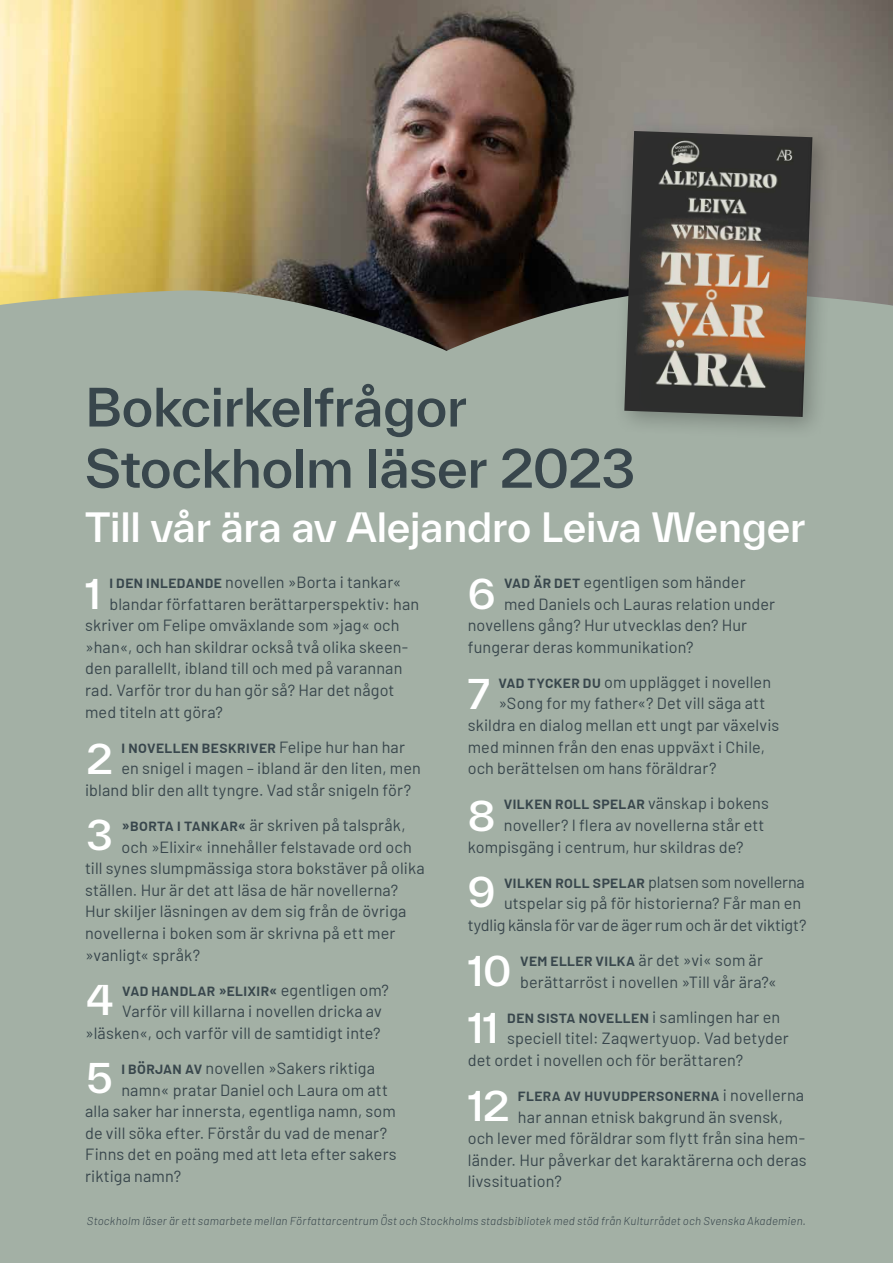
<style>
.page{position:relative;width:893px;height:1263px;background:#fff}
.page>*{position:absolute;margin:0;border:0;box-sizing:border-box;transform-origin:0 0}
.t1{font:500 51px/61.2px "TWK Everett";letter-spacing:-.01em;color:#38464c}
.t2{font:500 39.6px/77.7px "TWK Everett";color:#fff}
.t3{font:500 39px "TWK Everett";letter-spacing:-.005em;color:#fff}
.t4{font:16.2px/21.6px "Barlow";letter-spacing:.01em;color:#38464c}
.t5{font:600 16.2px "Barlow";letter-spacing:.025em;color:#38464c}
.t6{font:16.2px "Barlow";letter-spacing:-.01em;color:#38464c}
.t7{font:16.2px "Barlow";letter-spacing:-.015em;color:#38464c}
.t8{font:italic 300 11.4px "Barlow";letter-spacing:.02em;color:#38464c}
.s1{font-weight:600}
.s2{font-weight:400}
</style>
<div class="page">
<img style="left:0;top:0;width:893px;height:289px">
<div style="left:0;top:289px;width:893px;height:974px;background:#a3b0a5"></div>
<div style="left:612px;top:119px;width:225px;height:322px;background:#000;opacity:.25"></div>
<img style="left:624px;top:131px;width:188px;height:286px">
<h1 class="t1" style="left:85px;top:376px;width:552px">Bokcirkelfrågor<br>Stockholm läser 2023</h1>
<h3 class="t3" style="left:85px;top:500px;width:722px">Till vår ära av Alejandro Leiva Wenger</h3>
<p class="t4" style="left:109px;top:570px;width:294px"><span class="s1">I DEN INLEDANDE</span> novellen »Borta i tankar«</p>
<p class="t4" style="left:109px;top:592px;width:311px">blandar författaren berättarperspektiv: han</p>
<p class="t4" style="left:85px;top:613px;width:316px">skriver om Felipe omväxlande som »jag« och</p>
<p class="t4" style="left:85px;top:635px;width:325px">»han«, och han skildrar också två olika skeen-</p>
<p class="t4" style="left:85px;top:656px;width:319px">den parallellt, ibland till och med på varannan</p>
<p class="t4" style="left:85px;top:678px;width:311px">rad. Varför tror du han gör så? Har det något</p>
<p class="t4" style="left:85px;top:700px;width:139px">med titeln att göra?</p>
<p class="t5" style="left:122px;top:735px;width:285px">I NOVELLEN BESKRIVER <span class="s2">Felipe hur han har</span></p>
<p class="t4" style="left:122px;top:756px;width:301px">en snigel i magen – ibland är den liten, men</p>
<p class="t4" style="left:85px;top:778px;width:328px">ibland blir den allt tyngre. Vad står snigeln för?</p>
<p class="t4" style="left:122px;top:813px;width:286px"><span class="s1">»BORTA I TANKAR«</span> är skriven på talspråk,</p>
<p class="t4" style="left:122px;top:835px;width:292px">och »Elixir« innehåller felstavade ord och</p>
<p class="t4" style="left:85px;top:856px;width:341px">till synes slumpmässiga stora bokstäver på olika</p>
<p class="t4" style="left:85px;top:878px;width:315px">ställen. Hur är det att läsa de här novellerna?</p>
<p class="t4" style="left:85px;top:899px;width:323px">Hur skiljer läsningen av dem sig från de övriga</p>
<p class="t4" style="left:85px;top:921px;width:312px">novellerna i boken som är skrivna på ett mer</p>
<p class="t4" style="left:85px;top:943px;width:117px">»vanligt« språk?</p>
<p class="t5" style="left:122px;top:978px;width:268px">VAD HANDLAR »ELIXIR« <span class="s2">egentligen om?</span></p>
<p class="t4" style="left:122px;top:999px;width:261px">Varför vill killarna i novellen dricka av</p>
<p class="t4" style="left:85px;top:1021px;width:297px">»läsken«, och varför vill de samtidigt inte?</p>
<p class="t4" style="left:121px;top:1056px;width:255px"><span class="s1">I BÖRJAN AV</span> novellen »Sakers riktiga</p>
<p class="t4" style="left:121px;top:1078px;width:268px">namn« pratar Daniel och Laura om att</p>
<p class="t4" style="left:85px;top:1099px;width:312px">alla saker har innersta, egentliga namn, som</p>
<p class="t4" style="left:85px;top:1121px;width:304px">de vill söka efter. Förstår du vad de menar?</p>
<p class="t4" style="left:85px;top:1142px;width:313px">Finns det en poäng med att leta efter sakers</p>
<p class="t4" style="left:85px;top:1164px;width:98px">riktiga namn?</p>
<p class="t4" style="left:504px;top:570px;width:243px"><span class="s1">VAD ÄR DET</span> egentligen som händer</p>
<p class="t4" style="left:504px;top:592px;width:273px">med Daniels och Lauras relation under</p>
<p class="t4" style="left:468px;top:613px;width:281px">novellens gång? Hur utvecklas den? Hur</p>
<p class="t4" style="left:468px;top:635px;width:227px">fungerar deras kommunikation?</p>
<p class="t4" style="left:498px;top:670px;width:274px"><span class="s1">VAD TYCKER DU</span> om upplägget i novellen</p>
<p class="t4" style="left:498px;top:691px;width:268px">»Song for my father«? Det vill säga att</p>
<p class="t4" style="left:468px;top:713px;width:313px">skildra en dialog mellan ett ungt par växelvis</p>
<p class="t4" style="left:468px;top:735px;width:299px">med minnen från den enas uppväxt i Chile,</p>
<p class="t4" style="left:468px;top:756px;width:250px">och berättelsen om hans föräldrar?</p>
<p class="t5" style="left:504px;top:791px;width:266px">VILKEN ROLL SPELAR <span class="s2">vänskap i bokens</span></p>
<p class="t4" style="left:504px;top:813px;width:262px">noveller? I flera av novellerna står ett</p>
<p class="t4" style="left:468px;top:835px;width:277px">kompisgäng i centrum, hur skildras de?</p>
<p class="t7" style="left:504px;top:870px;width:302px"><span class="s1">VILKEN ROLL SPELAR</span> platsen som novellerna</p>
<p class="t4" style="left:504px;top:891px;width:299px">utspelar sig på för historierna? Får man en</p>
<p class="t6" style="left:468px;top:913px;width:340px">tydlig känsla för var de äger rum och är det viktigt?</p>
<p class="t4" style="left:520px;top:948px;width:258px"><span class="s1">VEM ELLER VILKA</span> är det »vi« som är berättarröst i novellen »Till vår ära?«</p>
<p class="t5" style="left:507px;top:1005px;width:274px">DEN SISTA NOVELLEN <span class="s2">i samlingen har en</span></p>
<p class="t4" style="left:507px;top:1026px;width:283px">speciell titel: Zaqwertyuop. Vad betyder</p>
<p class="t4" style="left:468px;top:1048px;width:277px">det ordet i novellen och för berättaren?</p>
<p class="t5" style="left:518px;top:1083px;width:288px">FLERA AV HUVUDPERSONERNA <span class="s2">i novellerna</span></p>
<p class="t4" style="left:518px;top:1104px;width:267px">har annan etnisk bakgrund än svensk,</p>
<p class="t4" style="left:468px;top:1126px;width:339px">och lever med föräldrar som flytt från sina hem-</p>
<p class="t4" style="left:468px;top:1148px;width:340px">länder. Hur påverkar det karaktärerna och deras</p>
<p class="t4" style="left:468px;top:1169px;width:96px">livssituation?</p>
<h2 class="t2" style="left:85px;top:554px;width:17px">1</h2>
<h2 class="t2" style="left:468px;top:554px;width:29px">6</h2>
<h2 class="t2" style="left:468px;top:655px;width:24px">7</h2>
<h2 class="t2" style="left:87px;top:719px;width:28px;line-height:76.9px">2<br>3</h2>
<h2 class="t2" style="left:468px;top:776px;width:45px">8<br>9<br>10</h2>
<h2 class="t2" style="left:468px;top:989px;width:43px">11<br>12</h2>
<h2 class="t2" style="left:87px;top:961px;width:29px">4<br>5</h2>
<p class="t8" style="left:87px;top:1213px;width:720px">Stockholm läser är ett samarbete mellan Författarcentrum Öst och Stockholms stadsbibliotek med stöd från Kulturrådet och Svenska Akademien.</p>
</div>
